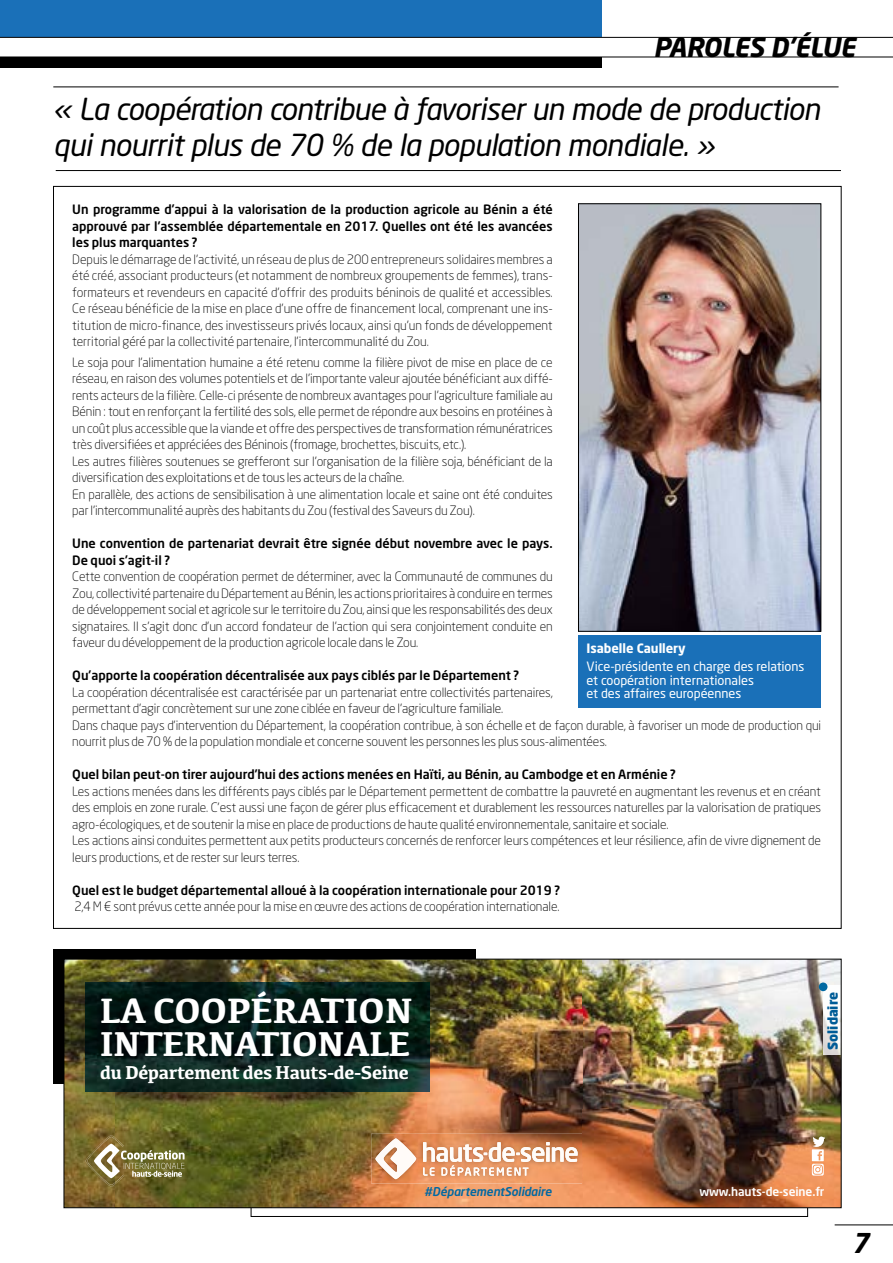
<style>
.page{position:relative;width:893px;height:1263px;background:#fff}
.page>*{position:absolute;margin:0;border:0;box-sizing:border-box;transform-origin:0 0}
.t1{font:700 36.45px "Kefa";letter-spacing:-.01em;color:#fff}
.t2{font:700 35.7px "Kefa";letter-spacing:-.02em;color:#fff}
.t3{font:italic 30px/36px "Neo Sans";letter-spacing:-.025em;color:#000}
.t4{font:italic 700 27px "Neo Sans";color:#000}
.t5{font:italic 700 26.25px "Neo Sans";letter-spacing:-.01em;color:#000}
.t6{font:700 19.35px "Kefa";letter-spacing:-.025em;color:#fff}
.t7{font:900 13.35px "Neo Sans";color:#005c97}
.t8{font:300 12.75px/16.5px "Neo Sans";letter-spacing:-.01em;color:#000}
.t9{font:500 12.75px/16.5px "Neo Sans";color:#000;text-align:justify}
.t10{font:12.75px/13.5px "Neo Sans";letter-spacing:-.005em;color:#fff}
.t11{font:700 12.75px "Neo Sans";letter-spacing:-.005em;color:#fff}
.t12{font:italic 500 12px "Neo Sans";letter-spacing:-.01em;color:#0068a2}
.t13{font:500 12px "Neo Sans";letter-spacing:-.01em;color:#fff}
</style>
<div class="page">
<div style="left:0;top:22px;width:602px;height:46px;background:#000"></div>
<hr style="left:835px;top:1224px;width:58px;height:1px;background:#000">
<div style="left:0;top:0;width:602px;height:51px;background:#1a70b8"></div>
<svg style="left:0;top:37px;width:893px;height:20px"></svg>
<hr style="left:56px;top:170px;width:785px;height:1px;background:#000">
<hr style="left:53px;top:87px;width:786px;height:1px;background:#000">
<div style="left:53px;top:186px;width:788px;height:742px;background:#fff;border:1px solid #000"></div>
<div style="left:251px;top:1161px;width:557px;height:56px;background:#fff;border:1px solid #000"></div>
<img style="left:580px;top:206px;width:239px;height:423px">
<div style="left:578px;top:204px;width:243px;height:427px;border:1px solid #000"></div>
<div style="left:578px;top:635px;width:243px;height:73px;background:#1a70b8"></div>
<div style="left:53px;top:949px;width:423px;height:134px;background:#000"></div>
<img style="left:66px;top:961px;width:517px;height:48px">
<img style="left:583px;top:961px;width:256px;height:245px">
<img style="left:66px;top:1009px;width:50px;height:197px">
<img style="left:427px;top:1009px;width:156px;height:197px">
<img style="left:116px;top:1091px;width:311px;height:115px">
<img style="left:86px;top:982px;width:343px;height:109px">
<img style="left:371px;top:1134px;width:211px;height:49px">
<img style="left:423px;top:1142px;width:12px;height:20px">
<img style="left:436px;top:1147px;width:12px;height:15px">
<img style="left:450px;top:1147px;width:12px;height:15px">
<img style="left:463px;top:1144px;width:9px;height:18px">
<img style="left:473px;top:1147px;width:10px;height:15px">
<img style="left:521px;top:1147px;width:23px;height:15px">
<img style="left:489px;top:1142px;width:12px;height:20px">
<img style="left:502px;top:1147px;width:13px;height:15px">
<svg style="left:516px;top:1152px;width:4px;height:3px"></svg>
<img style="left:546px;top:1142px;width:4px;height:20px">
<img style="left:552px;top:1147px;width:26px;height:15px">
<svg style="left:423px;top:1167px;width:12px;height:9px"></svg>
<svg style="left:441px;top:1165px;width:87px;height:11px"></svg>
<img style="left:375px;top:1138px;width:41px;height:41px">
<svg style="left:86px;top:1135px;width:99px;height:51px"></svg>
<img style="left:823px;top:986px;width:16px;height:68px">
<div style="left:819px;top:982px;width:8px;height:9px;background:#0068a2;border-radius:50%"></div>
<svg style="left:812px;top:1136px;width:13px;height:39px"></svg>
<div style="left:64px;top:959px;width:777px;height:249px;border:1px solid #000"></div>
<h3 class="t5" style="left:653px;top:30px;width:204px">PAROLES D'ÉLUE</h3>
<h3 class="t3" style="left:53px;top:91px;width:768px">« La coopération contribue à favoriser un mode de production qui nourrit plus de 70 % de la population mondiale. »</h3>
<p class="t9" style="left:72px;top:201px;width:482px">Un programme d’appui à la valorisation de la production agricole au Bénin a été approuvé par l’assemblée départementale en 2017. Quelles ont été les avancées les plus marquantes ?</p>
<p class="t8" style="left:72px;top:251px;width:482px;text-align:justify">Depuis le démarrage de l’activité, un réseau de plus de 200 entrepreneurs solidaires membres a été créé, associant producteurs (et notamment de nombreux groupements de femmes), trans&shy;formateurs et revendeurs en capacité d’offrir des produits béninois de qualité et accessibles.<br>Ce réseau bénéficie de la mise en place d’une offre de financement local, comprenant une ins&shy;titution de micro-finance, des investisseurs privés locaux, ainsi qu’un fonds de développement territorial géré par la collectivité partenaire, l’intercommunalité du Zou.</p>
<p class="t8" style="left:72px;top:354px;width:482px">Le soja pour l’alimentation humaine a été retenu comme la filière pivot de mise en place de ce réseau, en raison des volumes potentiels et de l’importante valeur ajoutée bénéficiant aux diffé&shy;rents acteurs de la filière. Celle-ci présente de nombreux avantages pour l’agriculture familiale au Bénin : tout en renforçant la fertilité des sols, elle permet de répondre aux besoins en protéines à un coût plus accessible que la viande et offre des perspectives de transformation rémunératrices très diversifiées et appréciées des Béninois (fromage, brochettes, biscuits, etc.).<br>Les autres filières soutenues se grefferont sur l’organisation de la filière soja, bénéficiant de la diversification des exploitations et de tous les acteurs de la chaîne.<br>En parallèle, des actions de sensibilisation à une alimentation locale et saine ont été conduites par l’intercommunalité auprès des habitants du Zou (festival des Saveurs du Zou).</p>
<p class="t9" style="left:72px;top:535px;width:482px">Une convention de partenariat devrait être signée début novembre avec le pays.<br>De quoi s’agit-il ?</p>
<p class="t8" style="left:72px;top:568px;width:482px;text-align:justify">Cette convention de coopération permet de déterminer, avec la Communauté de communes du Zou, collectivité partenaire du Département au Bénin, les actions prioritaires à conduire en termes de développement social et agricole sur le territoire du Zou, ainsi que les responsabilités des deux signataires. Il s’agit donc d’un accord fondateur de l’action qui sera conjointement conduite en faveur du développement de la production agricole locale dans le Zou.</p>
<p class="t9" style="left:72px;top:667px;width:448px">Qu’apporte la coopération décentralisée aux pays ciblés par le Département ?</p>
<p class="t8" style="left:72px;top:684px;width:750px">La coopération décentralisée est caractérisée par un partenariat entre collectivités partenaires,<br>permettant d’agir concrètement sur une zone ciblée en faveur de l’agriculture familiale.<br>Dans chaque pays d’intervention du Département, la coopération contribue, à son échelle et de façon durable, à favoriser un mode de production qui nourrit plus de 70 % de la population mondiale et concerne souvent les personnes les plus sous-alimentées.</p>
<p class="t9" style="left:72px;top:766px;width:605px">Quel bilan peut-on tirer aujourd’hui des actions menées en Haïti, au Bénin, au Cambodge et en Arménie ?</p>
<p class="t8" style="left:72px;top:783px;width:750px">Les actions menées dans les différents pays ciblés par le Département permettent de combattre la pauvreté en augmentant les revenus et en créant des emplois en zone rurale. C’est aussi une façon de gérer plus efficacement et durablement les ressources naturelles par la valorisation de pratiques agro-écologiques, et de soutenir la mise en place de productions de haute qualité environnementale, sanitaire et sociale.<br>Les actions ainsi conduites permettent aux petits producteurs concernés de renforcer leurs compétences et leur résilience, afin de vivre dignement de leurs productions, et de rester sur leurs terres.</p>
<p class="t9" style="left:72px;top:881px;width:489px">Quel est le budget départemental alloué à la coopération internationale pour 2019 ?</p>
<p class="t8" style="left:74px;top:898px;width:487px">2,4 M € sont prévus cette année pour la mise en œuvre des actions de coopération internationale.</p>
<p class="t11" style="left:587px;top:640px;width:101px">Isabelle Caullery</p>
<p class="t10" style="left:587px;top:659px;width:219px">Vice-présidente en charge des relations et coopération internationales<br>et des affaires européennes</p>
<h1 class="t1" style="left:100px;top:986px;width:315px">LA COOPÉRATION</h1>
<h2 class="t2" style="left:100px;top:1020px;width:312px">INTERNATIONALE</h2>
<h3 class="t6" style="left:100px;top:1059px;width:310px">du Département des Hauts-de-Seine</h3>
<p class="t7" style="left:824px;top:1050px;width:60px;rotate:-90deg">Solidaire</p>
<p class="t12" style="left:424px;top:1184px;width:129px">#DépartementSolidaire</p>
<p class="t13" style="left:699px;top:1184px;width:126px">www.hauts-de-seine.fr</p>
<h3 class="t4" style="left:852px;top:1226px;width:19px">7</h3>
</div>
